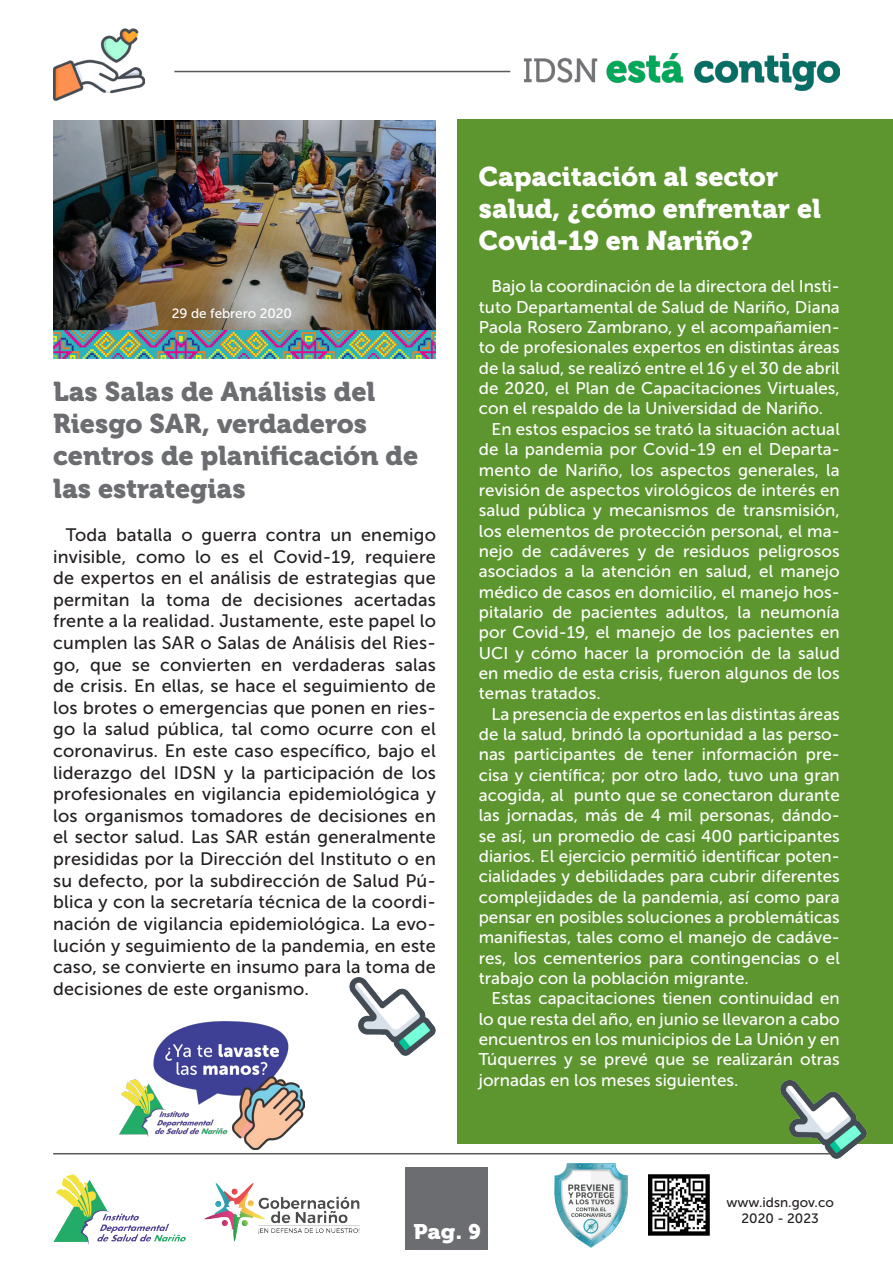
<style>
.page{position:relative;width:893px;height:1263px;background:#fff}
.page>*{position:absolute;margin:0;border:0;box-sizing:border-box;transform-origin:0 0}
.t1{font:27px/32.4px "Museo 900";color:#6c6d70}
.t2{font:27px/32.4px "Museo 900";color:#fff}
.t3{font:21px "Museo 900";color:#fff;scale:1.09 1}
.t4{font:18px/21.6px "Museo Sans 500";letter-spacing:.01em;color:#231f20;text-align:justify}
.t5{font:16.95px/20.4px "Museo Sans 500";color:#fff;text-align:justify}
.t6{font:13.5px "Museo Sans 500";color:#231f20}
.t7{font:13.5px "Museo Sans 500";color:#fff}
</style>
<div class="page">
<div style="left:457px;top:119px;width:436px;height:1025px;background:#5d952f"></div>
<hr style="left:53px;top:1153px;width:787px;height:1px;background:#5a5a5d">
<div style="left:405px;top:1167px;width:83px;height:82px;background:#6c6d70"></div>
<img style="left:53px;top:28px;width:92px;height:73px">
<img style="left:53px;top:120px;width:383px;height:238px">
<hr style="left:174px;top:71px;width:336px;height:1px;background:#5a5a5d">
<img style="left:524px;top:53px;width:316px;height:37px">
<img style="left:119px;top:1021px;width:185px;height:128px">
<img style="left:555px;top:1163px;width:73px;height:84px">
<img style="left:648px;top:1174px;width:61px;height:62px">
<img style="left:780px;top:1081px;width:86px;height:78px">
<img style="left:350px;top:978px;width:86px;height:77px">
<img style="left:204px;top:1183px;width:156px;height:59px">
<img style="left:53px;top:1175px;width:132px;height:70px">
<p class="t7" style="left:172px;top:306px;width:122px">29 de febrero 2020</p>
<p class="t1" style="left:53px;top:375px;width:324px">Las Salas de Análisis del<br>Riesgo SAR, verdaderos</p>
<p class="t1" style="left:53px;top:440px;width:367px">centros de planificación de las estrategias</p>
<p class="t4" style="left:53px;top:524px;width:384px;text-indent:13px">Toda batalla o guerra contra un enemigo invisible, como lo es el Covid-19, requiere de expertos en el análisis de estrategias que permitan la toma de decisiones acertadas frente a la realidad. Justamente, este papel lo cumplen las SAR o Salas de Análisis del Ries&shy;go, que se convierten en verdaderas salas de crisis. En ellas, se hace el seguimiento de los brotes o emergencias que ponen en ries&shy;go la salud pública, tal como ocurre con el coronavirus. En este caso específico, bajo el liderazgo del IDSN y la participación de los profesionales en vigilancia epidemiológica y los organismos tomadores de decisiones en el sector salud. Las SAR están generalmente presididas por la Dirección del Instituto o en su defecto, por la subdirección de Salud Pú&shy;blica y con la secretaría técnica de la coordi&shy;nación de vigilancia epidemiológica. La evo&shy;lución y seguimiento de la pandemia, en este caso, se convierte en insumo para la toma de decisiones de este organismo.</p>
<p class="t2" style="left:479px;top:160px;width:344px">Capacitación al sector salud, ¿cómo enfrentar el<br>Covid-19 en Nariño?</p>
<p class="t5" style="left:479px;top:276px;width:363px;text-indent:13px">Bajo la coordinación de la directora del Insti&shy;tuto Departamental de Salud de Nariño, Diana Paola Rosero Zambrano, y el acompañamien&shy;to de profesionales expertos en distintas áreas de la salud, se realizó entre el 16 y el 30 de abril de 2020, el Plan de Capacitaciones Virtuales, con el respaldo de la Universidad de Nariño.</p>
<p class="t5" style="left:479px;top:419px;width:363px;text-indent:13px">En estos espacios se trató la situación actual de la pandemia por Covid-19 en el Departa&shy;mento de Nariño, los aspectos generales, la revisión de aspectos virológicos de interés en salud pública y mecanismos de transmisión, los elementos de protección personal, el ma&shy;nejo de cadáveres y de residuos peligrosos asociados a la atención en salud, el manejo médico de casos en domicilio, el manejo hos&shy;pitalario de pacientes adultos, la neumonía por Covid-19, el manejo de los pacientes en UCI y cómo hacer la promoción de la salud en medio de esta crisis, fueron algunos de los temas tratados.</p>
<p class="t5" style="left:479px;top:704px;width:363px;text-indent:13px">La presencia de expertos en las distintas áreas de la salud, brindó la oportunidad a las perso&shy;nas participantes de tener información pre&shy;cisa y científica; por otro lado, tuvo una gran acogida, al punto que se conectaron durante las jornadas, más de 4 mil personas, dándo&shy;se así, un promedio de casi 400 participantes diarios. El ejercicio permitió identificar poten&shy;cialidades y debilidades para cubrir diferentes complejidades de la pandemia, así como para pensar en posibles soluciones a problemáticas manifiestas, tales como el manejo de cadáve&shy;res, los cementerios para contingencias o el trabajo con la población migrante.</p>
<p class="t5" style="left:479px;top:988px;width:363px;text-indent:13px">Estas capacitaciones tienen continuidad en lo que resta del año, en junio se llevaron a cabo encuentros en los municipios de La Unión y en Túquerres y se prevé que se realizarán otras jornadas en los meses siguientes.</p>
<p class="t3" style="left:414px;top:1219px;width:63px">Pag. 9</p>
<p class="t6" style="left:726px;top:1195px;width:109px">www.idsn.gov.co</p>
<p class="t6" style="left:741px;top:1211px;width:79px">2020 - 2023</p>
</div>
